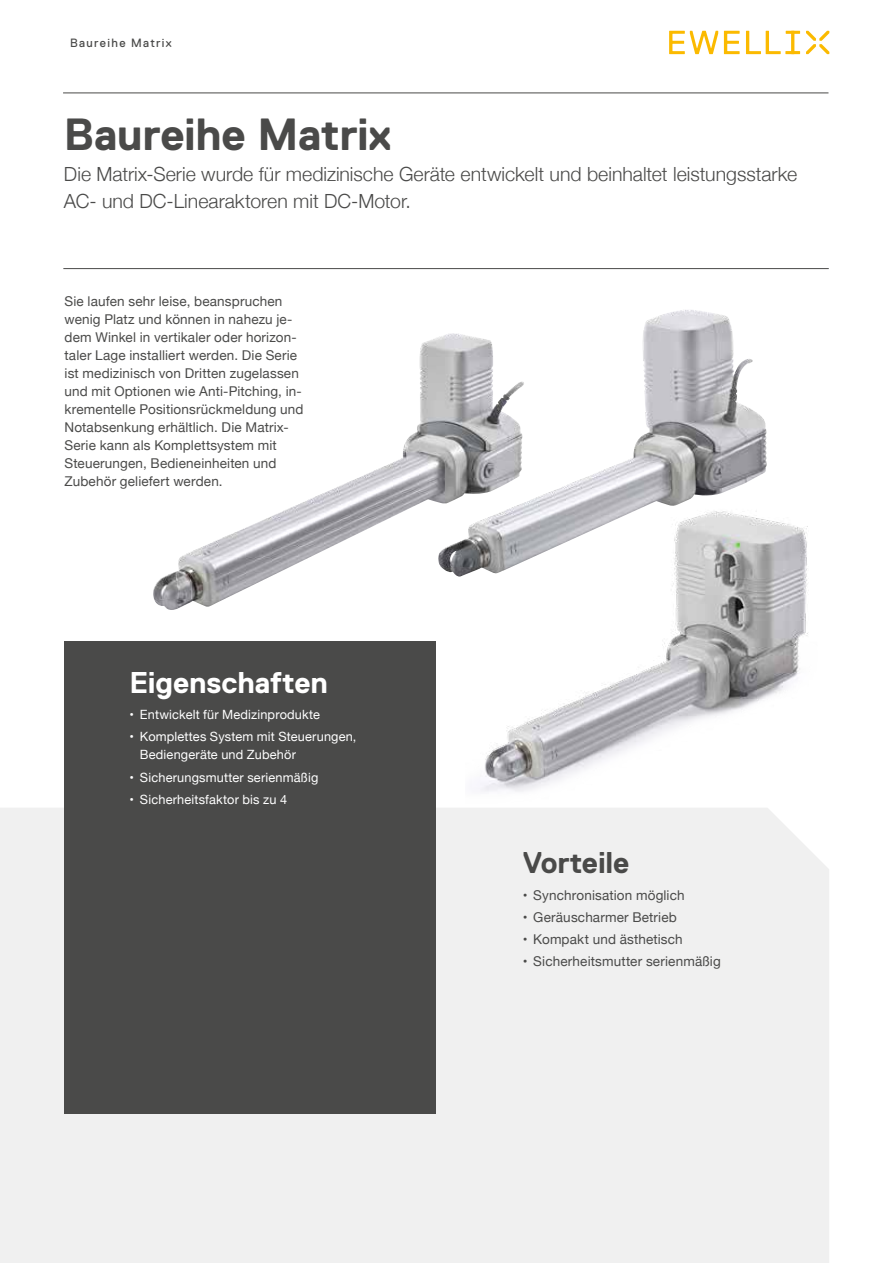
<style>
.page{position:relative;width:893px;height:1263px;background:#fff}
.page>*{position:absolute;margin:0;border:0;box-sizing:border-box;transform-origin:0 0}
.t1{font:700 45px "Replica Std";letter-spacing:-.01em;color:#4a4a49}
.t2{font:700 30px "Replica Std";letter-spacing:-.005em;color:#fff}
.t3{font:700 30px "Replica Std";letter-spacing:-.005em;color:#4a4a49}
.t4{font:300 19.5px/27px "Helvetica Neue";color:#4a4a49}
.t5{font:13.5px/18px "Helvetica Neue";letter-spacing:.01em;color:#4a4a49}
.t6{font:12.75px/18px "Helvetica Neue";letter-spacing:.015em;color:#fff}
.t7{font:12px "Replica Std";letter-spacing:.11em;color:#4a4a49}
</style>
<div class="page">
<hr style="left:63px;top:93px;width:765px;height:1px;background:#4a4a49">
<svg style="left:669px;top:31px;width:131px;height:23px"></svg>
<svg style="left:806px;top:31px;width:23px;height:23px"></svg>
<div style="left:0;top:808px;width:829px;height:455px;background:#f0f0f0"></div>
<div style="left:65px;top:642px;width:371px;height:472px;background:#4a4a49"></div>
<img style="left:153px;top:337px;width:285px;height:273px">
<img style="left:438px;top:311px;width:329px;height:266px">
<img style="left:465px;top:502px;width:343px;height:290px">
<hr style="left:63px;top:268px;width:766px;height:1px;background:#4a4a49">
<p class="t7" style="left:70px;top:36px;width:103px">Baureihe Matrix</p>
<h1 class="t1" style="left:64px;top:109px;width:329px">Baureihe Matrix</h1>
<h3 class="t4" style="left:64px;top:159px;width:735px">Die Matrix-Serie wurde für medizinische Geräte entwickelt und beinhaltet leistungsstarke<br>AC- und DC-Linearaktoren mit DC-Motor.</h3>
<p class="t5" style="left:65px;top:293px;width:241px">Sie laufen sehr leise, beanspruchen wenig Platz und können in nahezu je&shy;dem Winkel in vertikaler oder horizon&shy;taler Lage installiert werden. Die Serie ist medizinisch von Dritten zugelassen und mit Optionen wie Anti-Pitching, in&shy;krementelle Positionsrückmeldung und Notabsenkung erhältlich. Die Matrix-Serie kann als Komplettsystem mit Steuerungen, Bedieneinheiten und Zubehör geliefert werden.</p>
<h2 class="t2" style="left:129px;top:665px;width:200px">Eigenschaften</h2>
<p class="t6" style="left:129px;top:706px;width:192px">• Entwickelt für Medizinprodukte</p>
<p class="t6" style="left:140px;top:728px;width:218px;text-indent:-11px">• Komplettes System mit Steuerungen,<br>Bediengeräte und Zubehör</p>
<p class="t6" style="left:129px;top:769px;width:191px">• Sicherungsmutter serienmäßig</p>
<p class="t6" style="left:129px;top:791px;width:159px">• Sicherheitsfaktor bis zu 4</p>
<h2 class="t3" style="left:523px;top:846px;width:108px">Vorteile</h2>
<p class="t5" style="left:523px;top:886px;width:164px">• Synchronisation möglich</p>
<p class="t5" style="left:523px;top:909px;width:156px">• Geräuscharmer Betrieb</p>
<p class="t5" style="left:523px;top:931px;width:162px">• Kompakt und ästhetisch</p>
<p class="t5" style="left:523px;top:953px;width:200px">• Sicherheitsmutter serienmäßig</p>
</div>
